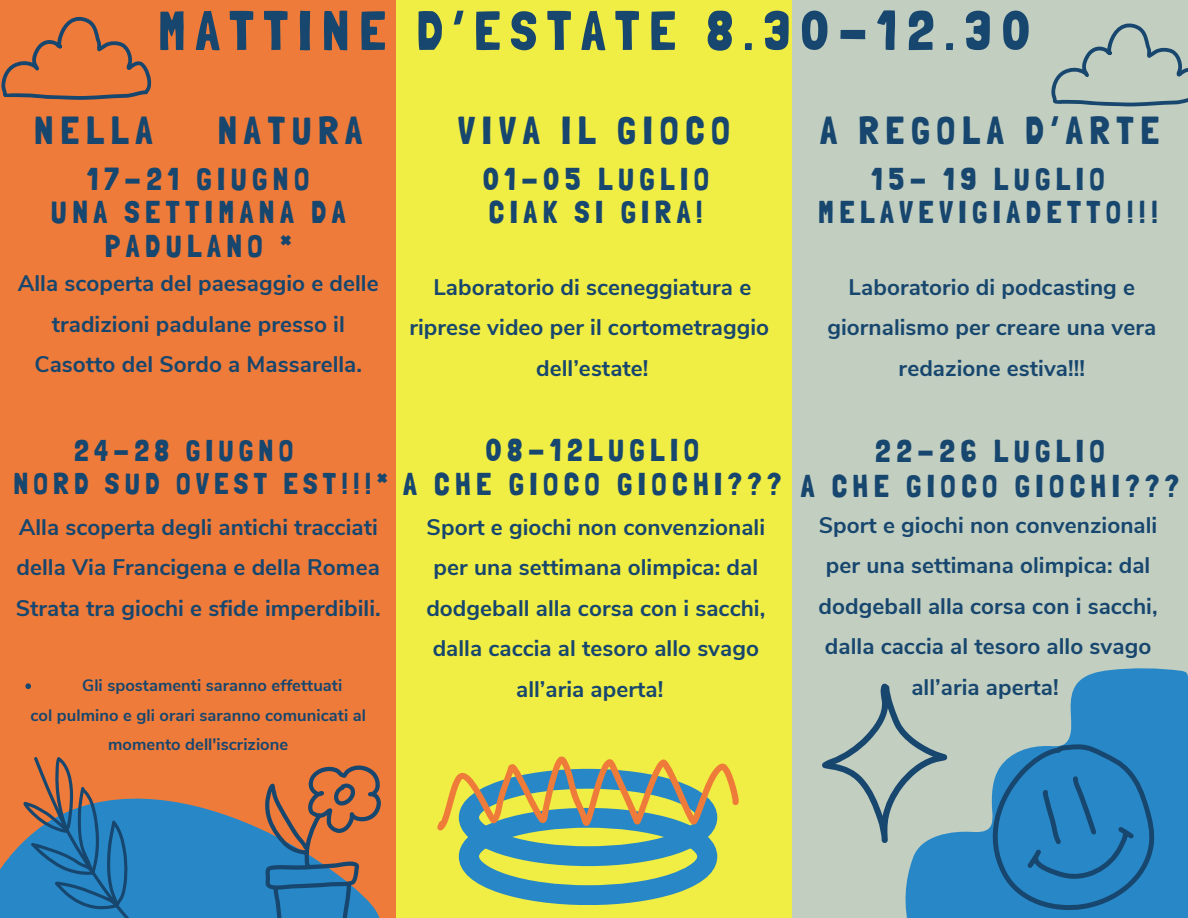
<style>
.page{position:relative;width:1188px;height:918px;background:#f0ed44}
.page>*{position:absolute;margin:0;border:0;box-sizing:border-box;transform-origin:0 0}
.t1{font:55.5px "Londrina Solid";letter-spacing:.175em;color:#17466e}
.t2{font:39px "Londrina Solid";letter-spacing:.175em;color:#17466e}
.t3{font:31.5px/33.8px "Londrina Solid";letter-spacing:.175em;color:#17466e;text-align:center}
.t4{font:30px "Londrina Solid";letter-spacing:.175em;color:#17466e}
.t5{font:700 22.5px/40.5px "Nunito Sans";letter-spacing:.005em;color:#17466e;text-align:center}
.t6{font:700 16.5px/29.2px "Nunito Sans";letter-spacing:.005em;color:#17466e;text-align:center}
</style>
<div class="page">
<div style="left:792px;top:0;width:396px;height:918px;background:#c2cec0"></div>
<div style="left:0;top:0;width:396px;height:918px;background:#ee7b39"></div>
<svg style="left:172px;top:801px;width:92px;height:117px;background:#3d86b7"></svg>
<svg style="left:264px;top:765px;width:117px;height:153px"></svg>
<svg style="left:905px;top:668px;width:283px;height:250px;fill:#2888c7"></svg>
<svg style="left:963px;top:724px;width:212px;height:194px;background:#3a8bbd"></svg>
<svg style="left:437px;top:756px;width:302px;height:149px"></svg>
<svg style="left:822px;top:680px;width:129px;height:166px"></svg>
<svg style="left:0;top:757px;width:172px;height:161px"></svg>
<svg style="left:1px;top:16px;width:151px;height:84px"></svg>
<svg style="left:1051px;top:23px;width:137px;height:84px"></svg>
<svg style="left:25px;top:683px;width:6px;height:6px"></svg>
<p class="t1" style="left:158px;top:-2px;width:873px">MATTINE D’ESTATE 8.30-12.30</p>
<p class="t2" style="left:34px;top:107px;width:120px">NELLA</p>
<p class="t2" style="left:218px;top:107px;width:146px">NATURA</p>
<p class="t3" style="left:87px;top:162px;width:224px">17-21 GIUGNO</p>
<h4 class="t3" style="left:51px;top:195px;width:296px">UNA SETTIMANA DA<br>PADULANO *</h4>
<h4 class="t5" style="left:18px;top:264px;width:362px">Alla scoperta del paesaggio e delle tradizioni padulane presso il<br>Casotto del Sordo a Massarella.</h4>
<h3 class="t2" style="left:458px;top:107px;width:274px">VIVA IL GIOCO</h3>
<h4 class="t2" style="left:820px;top:107px;width:341px">A REGOLA D’ARTE</h4>
<p class="t3" style="left:871px;top:162px;width:235px">15- 19 LUGLIO</p>
<p class="t3" style="left:818px;top:195px;width:342px">MELAVEVIGIADETTO!!!</p>
<p class="t3" style="left:483px;top:162px;width:228px">01-05 LUGLIO</p>
<h3 class="t3" style="left:489px;top:195px;width:215px">CIAK SI GIRA!</h3>
<p class="t5" style="left:409px;top:267px;width:361px">Laboratorio di sceneggiatura e riprese video per il cortometraggio dell’estate!</p>
<p class="t5" style="left:827px;top:267px;width:330px">Laboratorio di podcasting e giornalismo per creare una vera redazione estiva!!!</p>
<h3 class="t3" style="left:486px;top:433px;width:215px">08-12LUGLIO</h3>
<p class="t3" style="left:403px;top:467px;width:380px">A CHE GIOCO GIOCHI???</p>
<h3 class="t5" style="left:426px;top:507px;width:340px">Sport e giochi non convenzionali per una settimana olimpica: dal dodgeball alla corsa con i sacchi, dalla caccia al tesoro allo svago all’aria aperta!</h3>
<p class="t4" style="left:74px;top:433px;width:221px">24-28 GIUGNO</p>
<h5 class="t4" style="left:13px;top:466px;width:376px">NORD SUD OVEST EST!!!*</h5>
<p class="t3" style="left:801px;top:434px;width:380px;line-height:34.2px">22-26 LUGLIO<br>A CHE GIOCO GIOCHI???</p>
<p class="t5" style="left:819px;top:505px;width:340px">Sport e giochi non convenzionali per una settimana olimpica: dal dodgeball alla corsa con i sacchi, dalla caccia al tesoro allo svago</p>
<p class="t5" style="left:16px;top:507px;width:367px;text-align:left">Alla scoperta degli antichi tracciati della Via Francigena e della Romea<br>Strata tra giochi e sfide imperdibili.</p>
<p class="t6" style="left:82px;top:671px;width:262px">Gli spostamenti saranno effettuati</p>
<p class="t5" style="left:911px;top:667px;width:149px">all’aria aperta!</p>
<h4 class="t6" style="left:31px;top:700px;width:337px">col pulmino e gli orari saranno comunicati al momento dell'iscrizione</h4>
</div>
